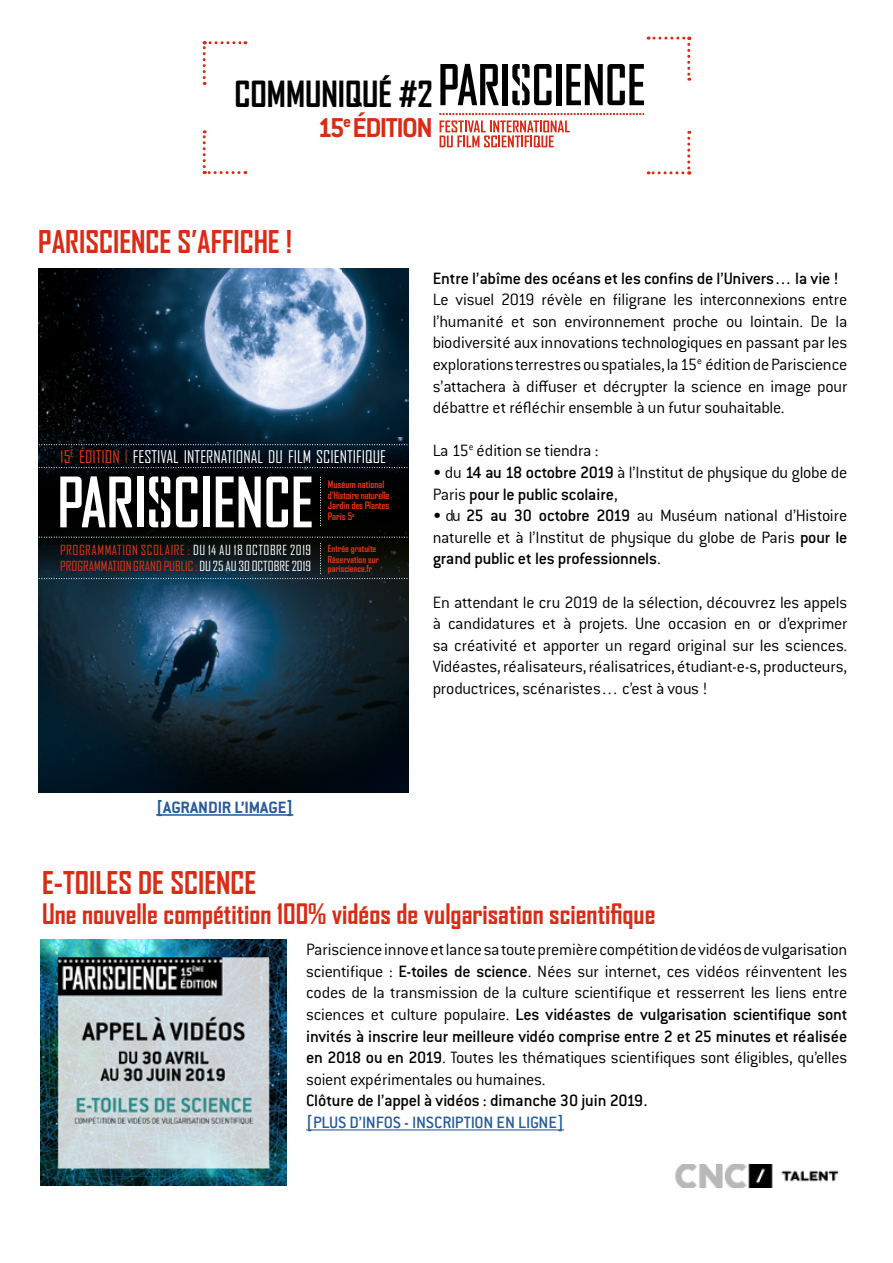
<style>
.page{position:relative;width:893px;height:1263px;background:#fff}
.page>*{position:absolute;margin:0;border:0;box-sizing:border-box;transform-origin:0 0}
.t1{font:700 34.5px "Agency FB";color:#000}
.t2{font:700 30px "Agency FB";color:#d92b15}
.t3{font:700 30px "Conduit ITC Std";letter-spacing:-.055em;color:#d92b15}
.t4{font:700 27px "Agency FB";color:#d92b15}
.t5{font:300 18px/21.6px "Conduit ITC Std";letter-spacing:-.015em;color:#000;text-align:justify}
.t6{font:500 18px "Conduit ITC Std";letter-spacing:-.01em;color:#000}
.t7{font:500 18px "Conduit ITC Std";letter-spacing:-.015em;color:#275b9b}
.t8{font:700 18px "Conduit ITC Std";color:#275b9b}
.t9{font:16.8px "Agency FB";color:#fff}
.t10{font:13.35px/16px "Agency FB";letter-spacing:.01em;color:#e63312}
.t11{font:700 9.9px/10.5px "Agency FB";letter-spacing:-.01em;color:#e63312}
.t12{font:700 9.3px/11.7px "Agency FB";color:#e63312}
.s1{color:#e63312}
.s2{font-weight:300;color:#e63312}
.s3{color:#fff}
.s4{font-weight:500}
</style>
<div class="page">
<svg style="left:203px;top:41px;width:43px;height:44px"></svg>
<svg style="left:203px;top:130px;width:36px;height:44px"></svg>
<svg style="left:440px;top:64px;width:59px;height:41px"></svg>
<div style="left:502px;top:64px;width:6px;height:41px;background:#000"></div>
<div style="left:556px;top:64px;width:5px;height:41px;background:#000"></div>
<svg style="left:566px;top:37px;width:124px;height:68px"></svg>
<svg style="left:512px;top:64px;width:39px;height:41px"></svg>
<svg style="left:439px;top:113px;width:251px;height:61px"></svg>
<img style="left:38px;top:269px;width:370px;height:523px">
<svg style="left:38px;top:444px;width:370px;height:1px"></svg>
<svg style="left:38px;top:467px;width:370px;height:1px"></svg>
<svg style="left:320px;top:477px;width:1px;height:49px"></svg>
<svg style="left:38px;top:537px;width:370px;height:42px;background:#101c20"></svg>
<svg style="left:60px;top:476px;width:72px;height:51px"></svg>
<div style="left:137px;top:476px;width:6px;height:51px;background:#fff"></div>
<svg style="left:176px;top:476px;width:21px;height:51px"></svg>
<div style="left:203px;top:476px;width:7px;height:51px;background:#fff"></div>
<svg style="left:216px;top:476px;width:72px;height:51px"></svg>
<svg style="left:294px;top:476px;width:18px;height:51px"></svg>
<svg style="left:149px;top:476px;width:21px;height:51px"></svg>
<hr style="left:156px;top:814px;width:137px;height:2px;background:#275b9b">
<hr style="left:306px;top:1129px;width:258px;height:1px;background:#275b9b">
<img style="left:41px;top:940px;width:246px;height:245px">
<img style="left:675px;top:1164px;width:164px;height:23px">
<h1 class="t1" style="left:234px;top:73px;width:200px">COMMUNIQUÉ #2</h1>
<h2 class="t3" style="left:317px;top:109px;width:117px">15<sup>e</sup> ÉDITION</h2>
<h2 class="t2" style="left:38px;top:223px;width:256px">PARISCIENCE S’AFFICHE !</h2>
<p class="t9" style="left:60px;top:447px;width:327px"><span class="s1">15</span><sup>E</sup> <span class="s1">ÉDITION</span> <span class="s2">I</span> FESTIVAL INTERNATIONAL DU FILM SCIENTIFIQUE</p>
<p class="t11" style="left:328px;top:479px;width:63px">Muséum national d’Histoire naturelle<br>Jardin des Plantes<br>Paris 5<sup>e</sup></p>
<p class="t10" style="left:60px;top:542px;width:252px">PROGRAMMATION SCOLAIRE : <span class="s3">DU 14 AU 18 OCTOBRE 2019<br></span>PROGRAMMATION GRAND PUBLIC : <span class="s3">DU 25 AU 30 OCTOBRE 2019</span></p>
<p class="t12" style="left:328px;top:542px;width:53px">Entrée gratuite<br>Réservation sur</p>
<p class="t12" style="left:328px;top:563px;width:46px">pariscience.fr</p>
<p class="t8" style="left:156px;top:796px;width:139px">[AGRANDIR L’IMAGE]</p>
<p class="t6" style="left:433px;top:267px;width:408px">Entre l’abîme des océans et les confins de l’Univers… la vie !</p>
<p class="t5" style="left:433px;top:288px;width:416px">Le visuel 2019 révèle en filigrane les interconnexions entre l’humanité et son environnement proche ou lointain. De la biodiversité aux innovations technologiques en passant par les explorations terrestres ou spatiales, la 15<sup>e</sup> édition de Pariscience s’attachera à diffuser et décrypter la science en image pour débattre et réfléchir ensemble à un futur souhaitable.</p>
<p class="t5" style="left:433px;top:439px;width:167px">La 15<sup>e</sup> édition se tiendra :</p>
<p class="t5" style="left:433px;top:461px;width:416px">• du <span class="s4">14 au 18 octobre 2019</span> à l’Institut de physique du globe de<br>Paris <span class="s4">pour le public scolaire</span>,</p>
<p class="t5" style="left:433px;top:504px;width:416px">• du <span class="s4">25 au 30 octobre 2019</span> au Muséum national d’Histoire naturelle et à l’Institut de physique du globe de Paris <span class="s4">pour le grand public et les professionnels</span>.</p>
<p class="t5" style="left:433px;top:591px;width:416px">En attendant le cru 2019 de la sélection, découvrez les appels à candidatures et à projets. Une occasion en or d’exprimer sa créativité et apporter un regard original sur les sciences.<br>Vidéastes, réalisateurs, réalisatrices, étudiant-e-s, producteurs, productrices, scénaristes… c’est à vous !</p>
<h2 class="t2" style="left:42px;top:864px;width:216px">E-TOILES DE SCIENCE</h2>
<h3 class="t4" style="left:42px;top:897px;width:615px">Une nouvelle compétition 100% vidéos de vulgarisation scientifique</h3>
<p class="t5" style="left:306px;top:938px;width:543px">Pariscience innove et lance sa toute première compétition de vidéos de vulgarisation scientifique : <span class="s4">E-toiles de science</span>. Nées sur internet, ces vidéos réinventent les codes de la transmission de la culture scientifique et resserrent les liens entre sciences et culture populaire. <span class="s4">Les vidéastes de vulgarisation scientifique sont invités à inscrire leur meilleure vidéo comprise entre 2 et 25 minutes et réalisée en 2018 ou en 2019</span>. Toutes les thématiques scientifiques sont éligibles, qu’elles soient expérimentales ou humaines.</p>
<p class="t6" style="left:306px;top:1090px;width:343px">Clôture de l’appel à vidéos : dimanche 30 juin 2019.</p>
<p class="t7" style="left:306px;top:1111px;width:259px">[PLUS D’INFOS - INSCRIPTION EN LIGNE]</p>
</div>
